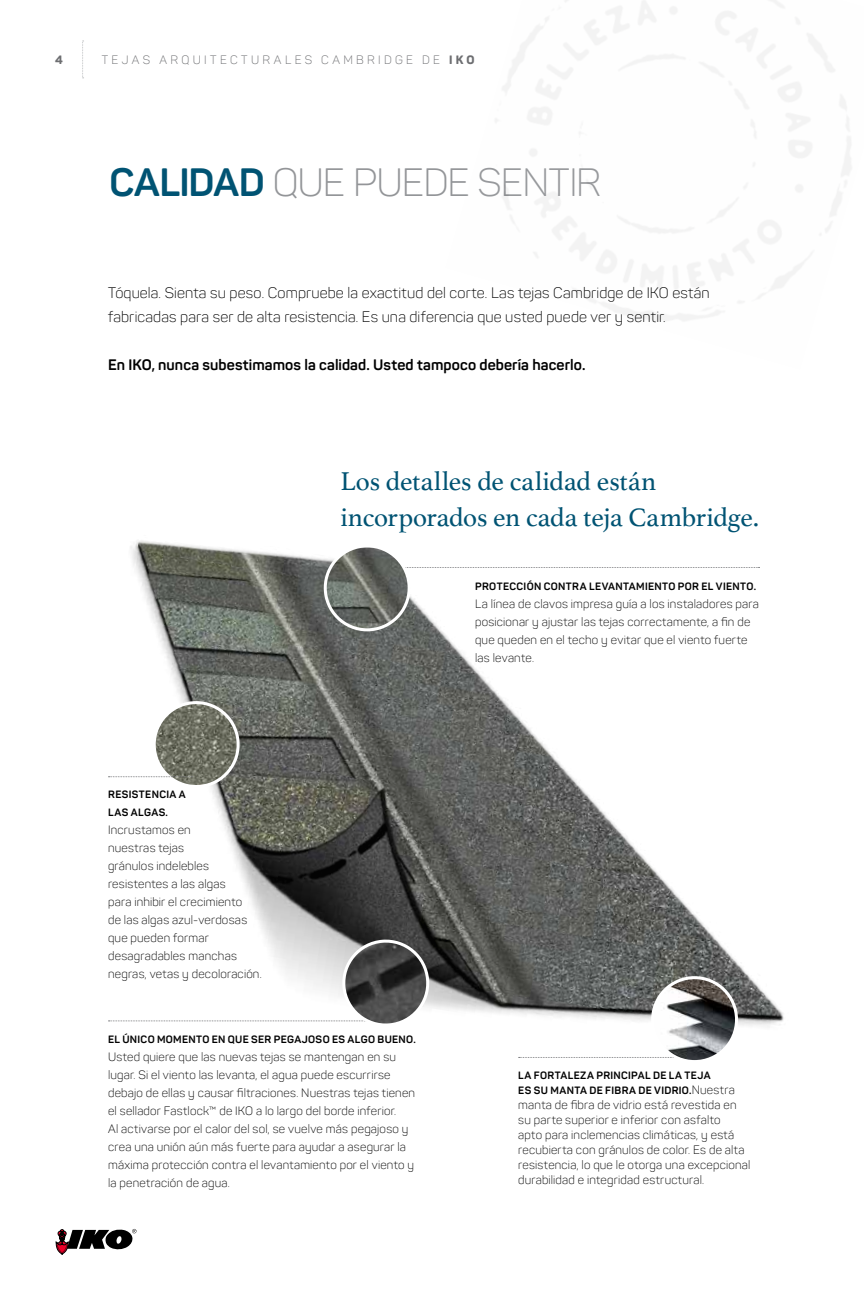
<style>
.page{position:relative;width:864px;height:1296px;background:#fff}
.page>*{position:absolute;margin:0;border:0;box-sizing:border-box;transform-origin:0 0}
.t1{font:300 39px "Panton";letter-spacing:-.025em;color:#939598}
.t2{font:27px/36px "Athelas";letter-spacing:-.005em;color:#005373}
.t3{font:300 15px/24px "Panton";letter-spacing:.005em;color:#000}
.t4{font:700 15px "Panton";letter-spacing:.01em;color:#000}
.t5{font:300 12px/18px "Panton";letter-spacing:.015em;color:#000}
.t6{font:300 12px "Panton";letter-spacing:.28em;color:#6d6e71}
.t7{font:800 12px "Panton";color:#6d6e71}
.t8{font:700 10.5px/18px "Panton";letter-spacing:.035em;color:#000}
.s1{font-weight:800}
.s2{font-weight:700;color:#005373}
.s3{font-weight:300;font-size:12px}
</style>
<div class="page">
<svg style="left:55px;top:1228px;width:82px;height:27px"></svg>
<img style="left:108px;top:540px;width:676px;height:518px">
<svg style="left:82px;top:41px;width:2px;height:37px"></svg>
<svg style="left:404px;top:567px;width:356px;height:1px"></svg>
<svg style="left:519px;top:1057px;width:157px;height:1px"></svg>
<img style="left:154px;top:703px;width:84px;height:84px;border-radius:42px">
<div style="left:153px;top:701px;width:87px;height:87px;border:3px solid #fff;border-radius:50%"></div>
<img style="left:653px;top:978px;width:84px;height:84px;border-radius:42px">
<div style="left:651px;top:976px;width:87px;height:87px;border:3px solid #fff;border-radius:50%"></div>
<img style="left:325px;top:546px;width:84px;height:84px;border-radius:42px">
<div style="left:324px;top:544px;width:87px;height:87px;border:3px solid #fff;border-radius:50%"></div>
<svg style="left:108px;top:776px;width:84px;height:1px"></svg>
<svg style="left:108px;top:939px;width:321px;height:88px"></svg>
<p class="t7" style="left:55px;top:52px;width:9px">4</p>
<p class="t6" style="left:102px;top:52px;width:374px">TEJAS ARQUITECTURALES CAMBRIDGE DE <span class="s1">IKO</span></p>
<h1 class="t1" style="left:110px;top:158px;width:493px"><span class="s2">CALIDAD</span> QUE PUEDE SENTIR</h1>
<p class="t3" style="left:108px;top:281px;width:603px">Tóquela. Sienta su peso. Compruebe la exactitud del corte. Las tejas Cambridge de IKO están fabricadas para ser de alta resistencia. Es una diferencia que usted puede ver y sentir.</p>
<p class="t4" style="left:108px;top:356px;width:479px">En IKO, nunca subestimamos la calidad. Usted tampoco debería hacerlo.</p>
<h2 class="t2" style="left:340px;top:462px;width:420px">Los detalles de calidad están incorporados en cada teja Cambridge.</h2>
<p class="t8" style="left:108px;top:786px;width:79px">RESISTENCIA A<br>LAS ALGAS.</p>
<p class="t5" style="left:108px;top:821px;width:155px">Incrustamos en<br>nuestras tejas<br>gránulos indelebles resistentes a las algas<br>para inhibir el crecimiento<br>de las algas azul-verdosas que pueden formar desagradables manchas negras, vetas y decoloración.</p>
<p class="t8" style="left:108px;top:1030px;width:309px">EL ÚNICO MOMENTO EN QUE SER PEGAJOSO ES ALGO BUENO.</p>
<p class="t5" style="left:108px;top:1047px;width:309px">Usted quiere que las nuevas tejas se mantengan en su lugar. Si el viento las levanta, el agua puede escurrirse debajo de ellas y causar filtraciones. Nuestras tejas tienen el sellador Fastlock™ de IKO a lo largo del borde inferior.<br>Al activarse por el calor del sol, se vuelve más pegajoso y crea una unión aún más fuerte para ayudar a asegurar la máxima protección contra el levantamiento por el viento y la penetración de agua.</p>
<p class="t8" style="left:475px;top:577px;width:282px">PROTECCIÓN CONTRA LEVANTAMIENTO POR EL VIENTO.</p>
<p class="t5" style="left:475px;top:595px;width:285px">La línea de clavos impresa guía a los instaladores para posicionar y ajustar las tejas correctamente, a fin de que queden en el techo y evitar que el viento fuerte las levante.</p>
<p class="t8" style="left:518px;top:1068px;width:218px;line-height:15px">LA FORTALEZA PRINCIPAL DE LA TEJA<br>ES SU MANTA DE FIBRA DE VIDRIO.<span class="s3">Nuestra</span></p>
<p class="t5" style="left:518px;top:1097px;width:234px;line-height:15px">manta de fibra de vidrio está revestida en su parte superior e inferior con asfalto<br>apto para inclemencias climáticas, y está recubierta con gránulos de color. Es de alta resistencia, lo que le otorga una excepcional durabilidad e integridad estructural.</p>
</div>
